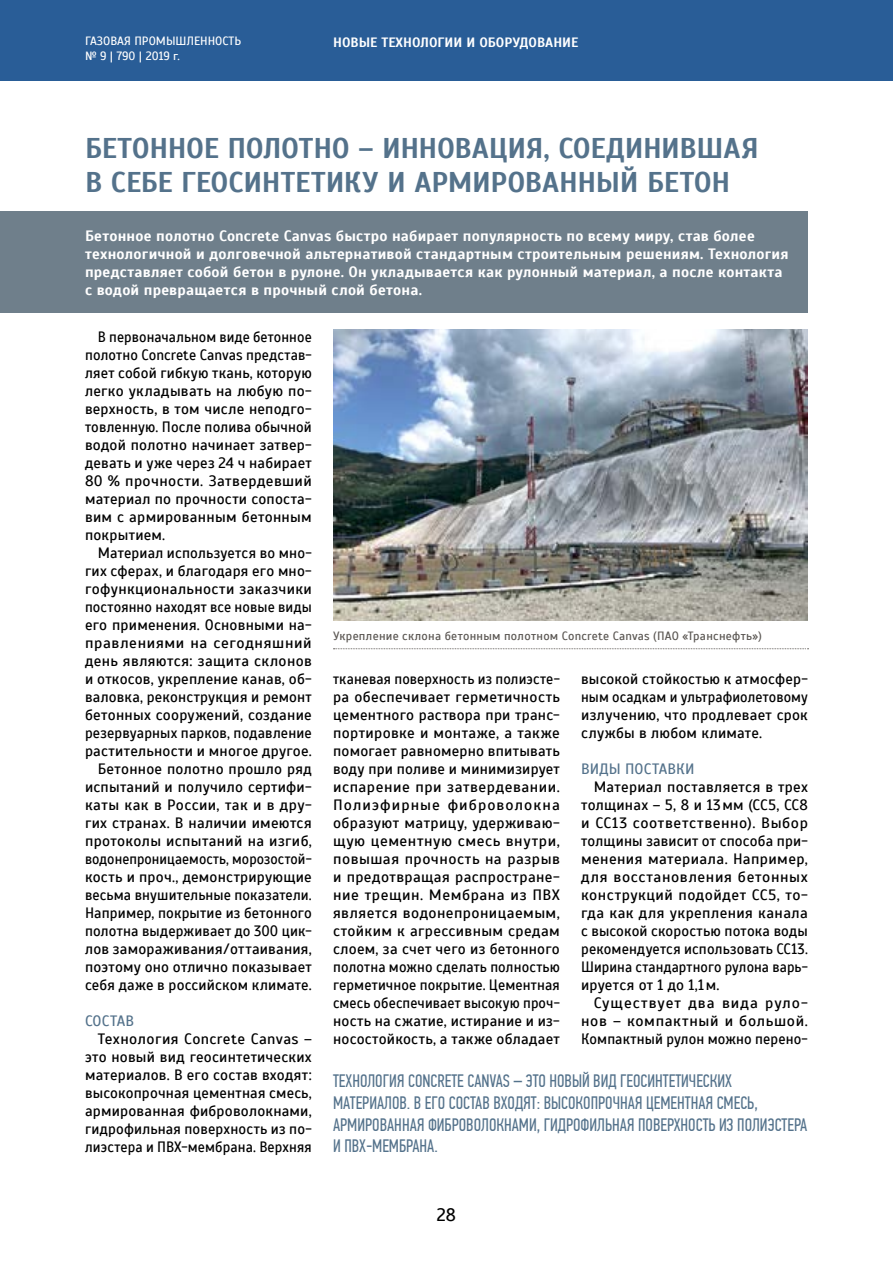
<style>
.page{position:relative;width:893px;height:1263px;background:#fff}
.page>*{position:absolute;margin:0;border:0;box-sizing:border-box;transform-origin:0 0}
.t1{font:700 28.5px/34.2px "Scada";letter-spacing:-.015em;color:#54728b}
.t2{font:18px/21.6px "PF Din Text Comp Pro";color:#54728b}
.t3{font:18px "Scada";color:#000}
.t4{font:15px/18px "Scada";letter-spacing:.015em;color:#000;text-align:justify}
.t5{font:15px/18px "Scada";letter-spacing:.015em;color:#000;text-align:justify;scale:.94 1}
.t6{font:700 15px/18px "Scada";letter-spacing:.015em;color:#fff}
.t7{font:15px "Scada";letter-spacing:.005em;color:#54728b}
.t8{font:700 13.5px "Scada";color:#fff}
.t9{font:12px "Scada";letter-spacing:.025em;color:#5b5753}
.t10{font:12px/14.4px "Scada";color:#fff}
</style>
<div class="page">
<div style="left:0;top:0;width:893px;height:81px;background:#295d97"></div>
<img style="left:333px;top:330px;width:475px;height:290px">
<svg style="left:333px;top:648px;width:475px;height:1px"></svg>
<div style="left:0;top:211px;width:808px;height:101px;background:#6f7f8b"></div>
<p class="t10" style="left:85px;top:34px;width:158px">ГАЗОВАЯ ПРОМЫШЛЕННОСТЬ № 9 | 790 | 2019 г.</p>
<p class="t8" style="left:333px;top:34px;width:247px">НОВЫЕ ТЕХНОЛОГИИ И ОБОРУДОВАНИЕ</p>
<h1 class="t1" style="left:85px;top:131px;width:675px">БЕТОННОЕ ПОЛОТНО – ИННОВАЦИЯ, СОЕДИНИВШАЯ<br>В СЕБЕ ГЕОСИНТЕТИКУ И АРМИРОВАННЫЙ БЕТОН</h1>
<p class="t6" style="left:85px;top:227px;width:705px">Бетонное полотно Concrete Canvas быстро набирает популярность по всему миру, став более технологичной и долговечной альтернативой стандартным строительным решениям. Технология представляет собой бетон в рулоне. Он укладывается как рулонный материал, а после контакта с водой превращается в прочный слой бетона.</p>
<p class="t5" style="left:85px;top:328px;width:243px;text-indent:13px">В первоначальном виде бетонное полотно Concrete Canvas представ&shy;ляет собой гибкую ткань, которую легко укладывать на любую по&shy;верхность, в том числе неподго&shy;товленную. После полива обычной водой полотно начинает затвер&shy;девать и уже через 24 ч набирает 80 % прочности. Затвердевший материал по прочности сопоста&shy;вим с армированным бетонным покрытием.</p>
<p class="t4" style="left:85px;top:544px;width:228px;text-align:right">Материал используется во мно&shy;гих сферах, и благодаря его мно&shy;гофункциональности заказчики постоянно находят все новые виды его применения. Основными на&shy;правлениями на сегодняшний день являются: защита склонов и откосов, укрепление канав, об&shy;валовка, реконструкция и ремонт бетонных сооружений, создание резервуарных парков, подавление растительности и многое другое.<br>Бетонное полотно прошло ряд испытаний и получило сертифи&shy;каты как в России, так и в дру&shy;гих странах. В наличии имеются протоколы испытаний на изгиб, водонепроницаемость, морозостой&shy;кость и проч., демонстрирующие весьма внушительные показатели.<br>Например, покрытие из бетонного полотна выдерживает до 300 цик&shy;лов замораживания/оттаивания, поэтому оно отлично показывает себя даже в российском климате.</p>
<p class="t7" style="left:85px;top:1012px;width:51px">СОСТАВ</p>
<p class="t4" style="left:85px;top:1030px;width:228px;text-indent:13px">Технология Concrete Canvas – это новый вид геосинтетических материалов. В его состав входят: высокопрочная цементная смесь, армированная фиброволокнами, гидрофильная поверхность из по&shy;лиэстера и ПВХ-мембрана. Верхняя</p>
<p class="t9" style="left:333px;top:629px;width:430px">Укрепление склона бетонным полотном Concrete Canvas (ПАО «Транснефть»)</p>
<p class="t5" style="left:333px;top:670px;width:243px">тканевая поверхность из полиэсте&shy;ра обеспечивает герметичность цементного раствора при транс&shy;портировке и монтаже, а также помогает равномерно впитывать воду при поливе и минимизирует испарение при затвердевании.<br>Полиэфирные фиброволокна образуют матрицу, удерживаю&shy;щую цементную смесь внутри, повышая прочность на разрыв и предотвращая распростране&shy;ние трещин. Мембрана из ПВХ является водонепроницаемым, стойким к агрессивным средам слоем, за счет чего из бетонного полотна можно сделать полностью герметичное покрытие. Цементная смесь обеспечивает высокую проч&shy;ность на сжатие, истирание и из&shy;носостойкость, а также обладает</p>
<p class="t4" style="left:581px;top:670px;width:228px">высокой стойкостью к атмосфер&shy;ным осадкам и ультрафиолетовому излучению, что продлевает срок службы в любом климате.</p>
<p class="t7" style="left:581px;top:760px;width:115px">ВИДЫ ПОСТАВКИ</p>
<p class="t4" style="left:581px;top:778px;width:228px;text-indent:13px">Материал поставляется в трех толщинах – 5, 8 и 13мм (СС5, СС8 и СС13 соответственно). Выбор толщины зависит от способа при&shy;менения материала. Например, для восстановления бетонных конструкций подойдет СС5, то&shy;гда как для укрепления канала с высокой скоростью потока воды рекомендуется использовать СС13.<br>Ширина стандартного рулона варь&shy;ируется от 1 до 1,1м.</p>
<p class="t4" style="left:581px;top:994px;width:228px;text-indent:13px">Существует два вида руло&shy;нов – компактный и большой.<br>Компактный рулон можно перено-</p>
<p class="t2" style="left:333px;top:1070px;width:476px">ТЕХНОЛОГИЯ CONCRETE CANVAS – ЭТО НОВЫЙ ВИД ГЕОСИНТЕТИЧЕСКИХ МАТЕРИАЛОВ. В ЕГО СОСТАВ ВХОДЯТ: ВЫСОКОПРОЧНАЯ ЦЕМЕНТНАЯ СМЕСЬ, АРМИРОВАННАЯ ФИБРОВОЛОКНАМИ, ГИДРОФИЛЬНАЯ ПОВЕРХНОСТЬ ИЗ ПОЛИЭСТЕРА И ПВХ-МЕМБРАНА.</p>
<p class="t3" style="left:437px;top:1204px;width:21px">28</p>
</div>
